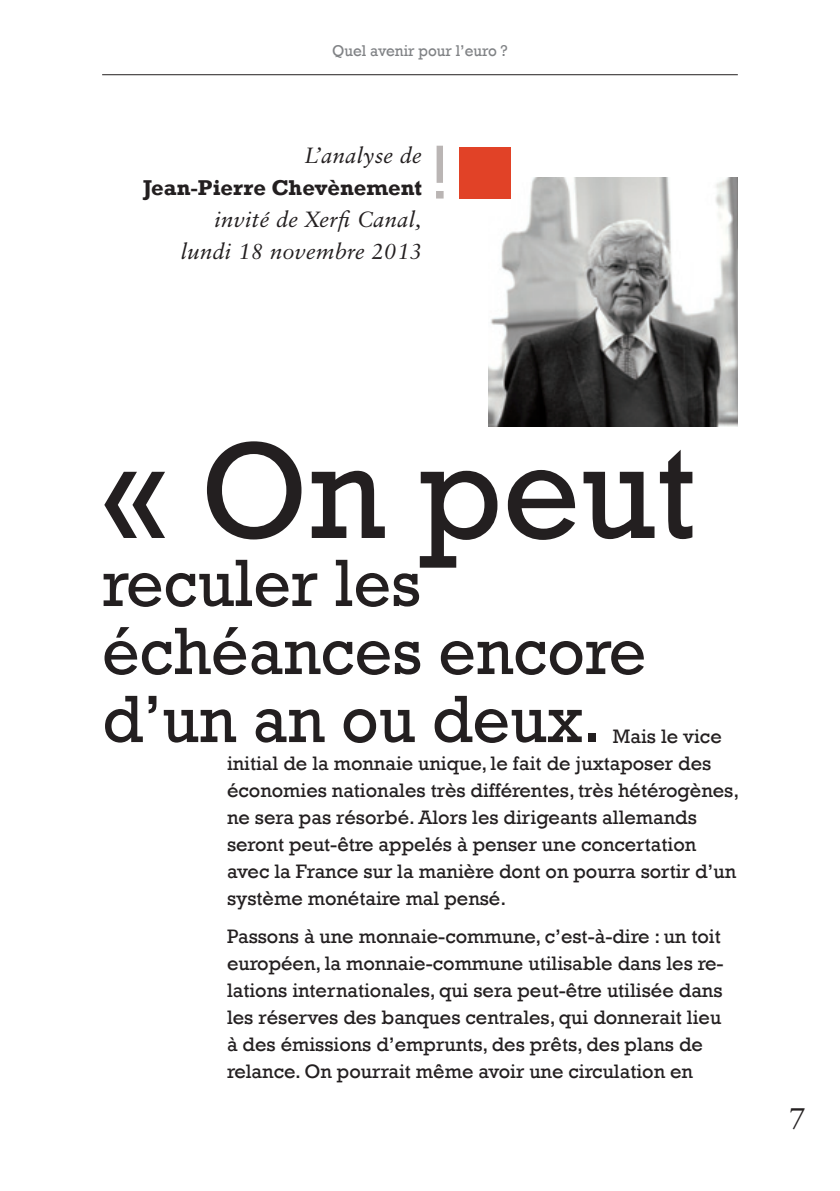
<style>
.page{position:relative;width:840px;height:1191px;background:#fff}
.page>*{position:absolute;margin:0;border:0;box-sizing:border-box;transform-origin:0 0}
.t1{font:140px "Rockwell";color:#231f20;scale:.96 1}
.t2{font:75.4px "Share Tech Mono";color:#bab5b4}
.t3{font:68px/68px "Rockwell";color:#231f20;scale:.96 1}
.t4{font:30px "Classical Garamond BT";color:#231f20}
.t5{font:italic 22px/32px "Classical Garamond BT";letter-spacing:.02em;color:#231f20;text-align:right}
.t6{font:700 22px "Rockwell";color:#231f20}
.t7{font:20px/27px "Rockwell";color:#231f20}
.t8{font:16px "Rockwell";color:#808285;scale:.96 1}
</style>
<div class="page">
<hr style="left:102px;top:74px;width:635px;height:1px;background:#231f20">
<img style="left:488px;top:177px;width:249px;height:249px">
<div style="left:459px;top:147px;width:51px;height:51px;background:#e14227"></div>
<p class="t8" style="left:332px;top:42px;width:184px">Quel avenir pour l’euro ?</p>
<p class="t5" style="left:305px;top:139px;width:118px">L’analyse de</p>
<p class="t6" style="left:143px;top:174px;width:280px">Jean-Pierre Chevènement</p>
<p class="t5" style="left:181px;top:203px;width:242px">invité de Xerfi Canal, lundi 18 novembre 2013</p>
<h2 class="t2" style="left:419px;top:132px;width:42px">!</h2>
<h1 class="t1" style="left:102px;top:410px;width:620px">« On peut</h1>
<h3 class="t3" style="left:102px;top:550px;width:568px">reculer les échéances encore d’un an ou deux.</h3>
<p class="t7" style="left:227px;top:723px;width:513px;text-indent:386px">Mais le vice initial de la monnaie unique, le fait de juxtaposer des économies nationales très différentes, très hétérogènes, ne sera pas résorbé. Alors les dirigeants allemands seront peut-être appelés à penser une concertation avec la France sur la manière dont on pourra sortir d’un système monétaire mal pensé.</p>
<p class="t7" style="left:227px;top:923px;width:498px">Passons à une monnaie-commune, c’est-à-dire : un toit européen, la monnaie-commune utilisable dans les re&shy;lations internationales, qui sera peut-être utilisée dans les réserves des banques centrales, qui donnerait lieu à des émissions d’emprunts, des prêts, des plans de relance. On pourrait même avoir une circulation en</p>
<h3 class="t4" style="left:788px;top:1100px;width:18px">7</h3>
</div>
